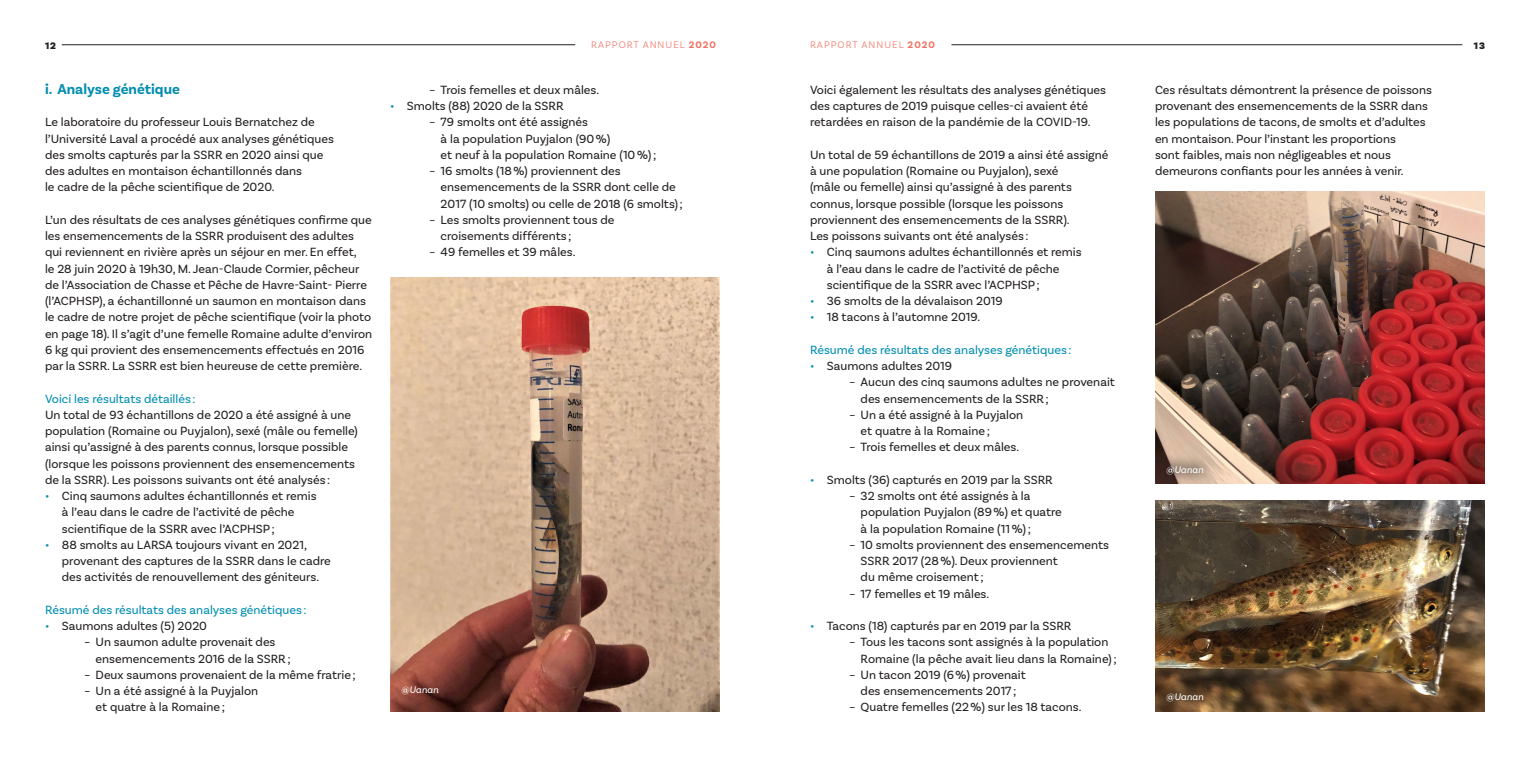
<style>
.page{position:relative;width:1530px;height:765px;background:#fff}
.page>*{position:absolute;margin:0;border:0;box-sizing:border-box;transform-origin:0 0}
.sous-titre{font:700 15px "Basic Sans";color:#008db0}
.Texte_courant{font:12.5px/16.2px "Basic Sans";color:#231f20}
.Texte_courant-2{font:12.5px "Basic Sans";color:#008db0}
.t1{font:300 10px "Basic Sans";letter-spacing:.1em;color:#f26f5f}
.Texte_courant-3{font:italic 10px "Basic Sans";color:#fff}
.t2{font:900 10px "Basic Sans";color:#231f20}
.s1{font-weight:700}
.s2{color:#008db0}
</style>
<div class="page">
<hr style="left:62px;top:44px;width:513px;height:1px;background:#231f20">
<hr style="left:952px;top:44px;width:510px;height:1px;background:#231f20">
<img style="left:1155px;top:191px;width:330px;height:293px">
<img style="left:1155px;top:500px;width:330px;height:211px">
<img style="left:390px;top:277px;width:330px;height:434px">
<div style="left:1155px;top:454px;width:60px;height:31px;background:#231f20;opacity:.75"></div>
<div style="left:1155px;top:681px;width:60px;height:32px;background:#231f20;opacity:.75"></div>
<p class="t2" style="left:45px;top:39px;width:13px">12</p>
<p class="t1" style="left:591px;top:39px;width:127px">RAPPORT ANNUEL <span class="s1">2020</span></p>
<p class="t1" style="left:810px;top:39px;width:127px">RAPPORT ANNUEL <span class="s1">2020</span></p>
<p class="t2" style="left:1474px;top:39px;width:13px">13</p>
<p class="Texte_courant" style="left:810px;top:81px;width:298px">Voici également les résultats des analyses génétiques des captures de 2019 puisque celles-ci avaient été retardées en raison de la pandémie de la COVID-19.</p>
<p class="Texte_courant" style="left:810px;top:146px;width:300px">Un total de 59 échantillons de 2019 a ainsi été assigné</p>
<p class="Texte_courant" style="left:810px;top:163px;width:263px">à une population (Romaine ou Puyjalon), sexé (mâle ou femelle) ainsi qu’assigné à des parents connus, lorsque possible (lorsque les poissons proviennent des ensemencements de la SSRR).<br>Les poissons suivants ont été analysés :</p>
<p class="Texte_courant" style="left:827px;top:244px;width:256px;text-indent:-17px"><span class="s2">•</span> Cinq saumons adultes échantillonnés et remis à l’eau dans le cadre de l’activité de pêche scientifique de la SSRR avec l’ACPHSP;</p>
<p class="Texte_courant" style="left:810px;top:293px;width:194px"><span class="s2">•</span> 36 smolts de la dévalaison 2019</p>
<p class="Texte_courant" style="left:810px;top:309px;width:172px"><span class="s2">•</span> 18 tacons à l’automne 2019.</p>
<p class="Texte_courant-2" style="left:810px;top:342px;width:263px">Résumé des résultats des analyses génétiques :</p>
<p class="Texte_courant" style="left:810px;top:358px;width:144px"><span class="s2">•</span> Saumons adultes 2019</p>
<p class="Texte_courant" style="left:861px;top:374px;width:256px;text-indent:-11px">– Aucun des cinq saumons adultes ne provenait des ensemencements de la SSRR;</p>
<p class="Texte_courant" style="left:861px;top:406px;width:164px;text-indent:-11px">– Un a été assigné à la Puyjalon et quatre à la Romaine;</p>
<p class="Texte_courant" style="left:849px;top:439px;width:171px">– Trois femelles et deux mâles.</p>
<p class="Texte_courant" style="left:810px;top:471px;width:244px"><span class="s2">•</span> Smolts (36) capturés en 2019 par la SSRR</p>
<p class="Texte_courant" style="left:861px;top:488px;width:203px;text-indent:-11px">– 32 smolts ont été assignés à la population Puyjalon (89%) et quatre à la population Romaine (11%);</p>
<p class="Texte_courant" style="left:861px;top:536px;width:250px;text-indent:-11px">– 10 smolts proviennent des ensemencements<br>SSRR 2017 (28%). Deux proviennent<br>du même croisement ;</p>
<p class="Texte_courant" style="left:849px;top:585px;width:141px">– 17 femelles et 19 mâles.</p>
<p class="Texte_courant" style="left:810px;top:618px;width:263px"><span class="s2">•</span> Tacons (18) capturés par en 2019 par la SSRR</p>
<p class="Texte_courant" style="left:861px;top:634px;width:258px;text-indent:-11px">– Tous les tacons sont assignés à la population<br>Romaine (la pêche avait lieu dans la Romaine);</p>
<p class="Texte_courant" style="left:849px;top:666px;width:178px;text-align:center">– Un tacon 2019 (6%) provenait des ensemencements 2017;</p>
<p class="Texte_courant" style="left:849px;top:699px;width:234px">– Quatre femelles (22%) sur les 18 tacons.</p>
<p class="sous-titre" style="left:45px;top:80px;width:136px">i. Analyse génétique</p>
<p class="Texte_courant" style="left:45px;top:114px;width:290px">Le laboratoire du professeur Louis Bernatchez de l’Université Laval a procédé aux analyses génétiques des smolts capturés par la SSRR en 2020 ainsi que des adultes en montaison échantillonnés dans<br>le cadre de la pêche scientifique de 2020.</p>
<p class="Texte_courant" style="left:45px;top:211px;width:329px">L’un des résultats de ces analyses génétiques confirme que les ensemencements de la SSRR produisent des adultes qui reviennent en rivière après un séjour en mer. En effet,<br>le 28 juin 2020 à 19h30, M. Jean-Claude Cormier, pêcheur de l’Association de Chasse et Pêche de Havre-Saint- Pierre (l’ACPHSP), a échantillonné un saumon en montaison dans le cadre de notre projet de pêche scientifique (voir la photo en page 18). Il s’agit d’une femelle Romaine adulte d’environ 6 kg qui provient des ensemencements effectués en 2016 par la SSRR. La SSRR est bien heureuse de cette première.</p>
<p class="Texte_courant-2" style="left:45px;top:391px;width:152px">Voici les résultats détaillés :</p>
<p class="Texte_courant" style="left:45px;top:406px;width:314px">Un total de 93 échantillons de 2020 a été assigné à une population (Romaine ou Puyjalon), sexé (mâle ou femelle) ainsi qu’assigné à des parents connus, lorsque possible (lorsque les poissons proviennent des ensemencements de la SSRR). Les poissons suivants ont été analysés :</p>
<p class="Texte_courant" style="left:62px;top:488px;width:256px;text-indent:-17px"><span class="s2">•</span> Cinq saumons adultes échantillonnés et remis à l’eau dans le cadre de l’activité de pêche scientifique de la SSRR avec l’ACPHSP;</p>
<p class="Texte_courant" style="left:62px;top:536px;width:270px;text-indent:-17px"><span class="s2">•</span> 88 smolts au LARSA toujours vivant en 2021, provenant des captures de la SSRR dans le cadre des activités de renouvellement des géniteurs.</p>
<p class="Texte_courant-2" style="left:45px;top:602px;width:263px">Résumé des résultats des analyses génétiques :</p>
<p class="Texte_courant" style="left:45px;top:618px;width:164px"><span class="s2">•</span> Saumons adultes (5) 2020</p>
<p class="Texte_courant" style="left:96px;top:634px;width:197px;text-indent:-11px">– Un saumon adulte provenait des ensemencements 2016 de la SSRR;</p>
<p class="Texte_courant" style="left:84px;top:666px;width:273px">– Deux saumons provenaient de la même fratrie;</p>
<p class="Texte_courant" style="left:96px;top:683px;width:164px;text-indent:-11px">– Un a été assigné à la Puyjalon et quatre à la Romaine;</p>
<p class="Texte_courant" style="left:429px;top:81px;width:171px">– Trois femelles et deux mâles.</p>
<p class="Texte_courant" style="left:390px;top:98px;width:175px"><span class="s2">•</span> Smolts (88) 2020 de la SSRR</p>
<p class="Texte_courant" style="left:441px;top:114px;width:217px;text-indent:-11px">– 79 smolts ont été assignés<br>à la population Puyjalon (90%)<br>et neuf à la population Romaine (10%);</p>
<p class="Texte_courant" style="left:441px;top:163px;width:244px;text-indent:-11px">– 16 smolts (18%) proviennent des ensemencements de la SSRR dont celle de<br>2017 (10 smolts) ou celle de 2018 (6 smolts);</p>
<p class="Texte_courant" style="left:441px;top:211px;width:175px;text-indent:-11px">– Les smolts proviennent tous de croisements différents ;</p>
<p class="Texte_courant" style="left:429px;top:244px;width:148px">– 49 femelles et 39 mâles.</p>
<p class="Texte_courant" style="left:1155px;top:81px;width:278px">Ces résultats démontrent la présence de poissons provenant des ensemencements de la SSRR dans les populations de tacons, de smolts et d’adultes en montaison. Pour l’instant les proportions<br>sont faibles, mais non négligeables et nous demeurons confiants pour les années à venir.</p>
<p class="Texte_courant-3" style="left:1166px;top:463px;width:39px">@Uanan</p>
<p class="Texte_courant-3" style="left:401px;top:684px;width:39px">@Uanan</p>
<p class="Texte_courant-3" style="left:1166px;top:691px;width:39px">@Uanan</p>
</div>
